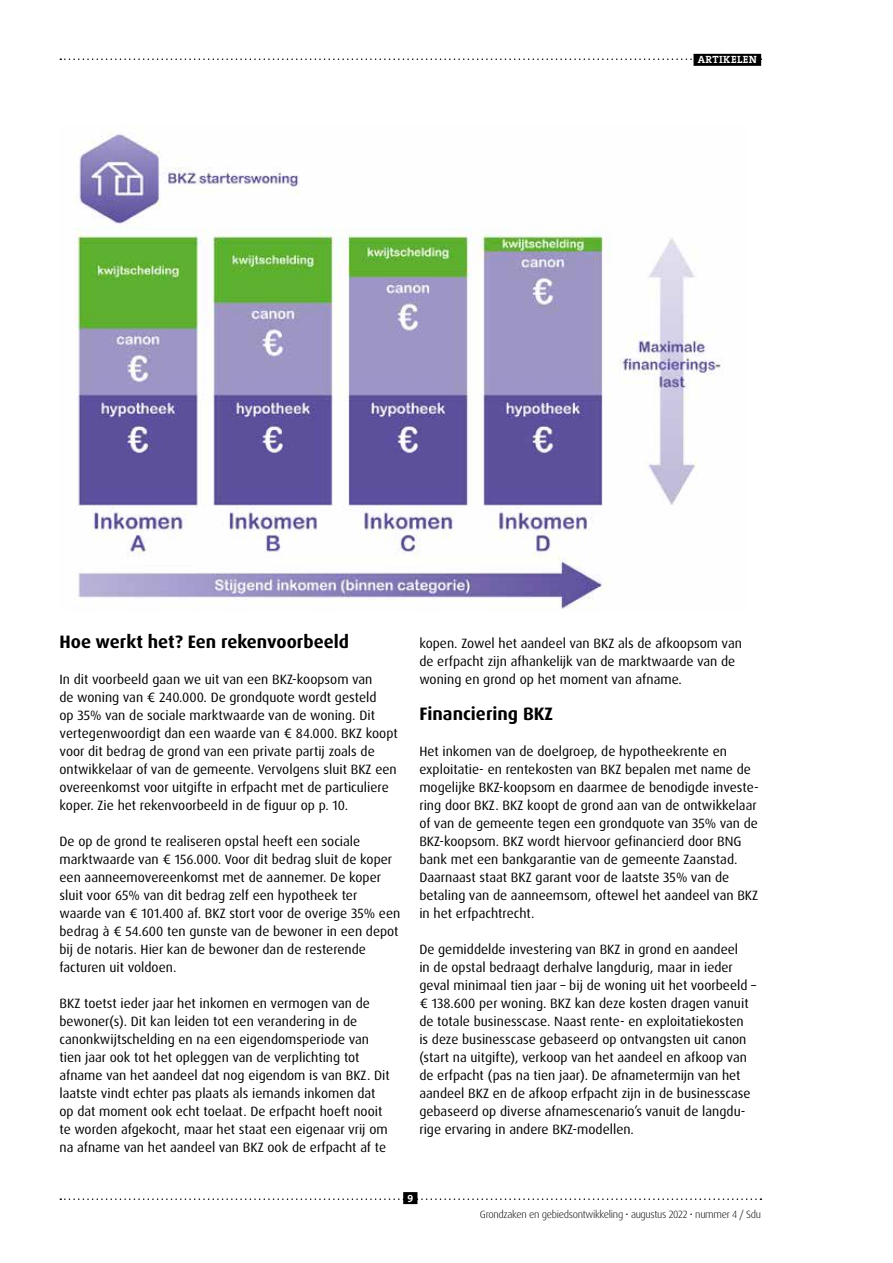
<style>
.page{position:relative;width:893px;height:1263px;background:#fff}
.page>*{position:absolute;margin:0;border:0;box-sizing:border-box;transform-origin:0 0}
.t1{font:700 18px "Dax OT";color:#000}
.t2{font:13.5px/18px "Dax OT";color:#000}
.t3{font:300 10.5px "Dax OT";letter-spacing:-.03em;color:#000}
.t4{font:700 10.5px "The Serif B W7";letter-spacing:.045em;color:#fff}
</style>
<div class="page">
<img style="left:74px;top:130px;width:647px;height:479px">
<svg style="left:60px;top:1198px;width:701px;height:2px"></svg>
<div style="left:403px;top:1192px;width:14px;height:12px;background:#000"></div>
<svg style="left:60px;top:58px;width:632px;height:2px"></svg>
<div style="left:693px;top:54px;width:68px;height:12px;background:#000"></div>
<p class="t4" style="left:698px;top:53px;width:61px">ARTIKELEN</p>
<h1 class="t1" style="left:60px;top:630px;width:291px">Hoe werkt het? Een rekenvoorbeeld</h1>
<p class="t2" style="left:60px;top:670px;width:340px">In dit voorbeeld gaan we uit van een BKZ-koopsom van<br>de woning van € 240.000. De grondquote wordt gesteld<br>op 35% van de sociale marktwaarde van de woning. Dit vertegenwoordigt dan een waarde van € 84.000. BKZ koopt voor dit bedrag de grond van een private partij zoals de ontwikkelaar of van de gemeente. Vervolgens sluit BKZ een overeenkomst voor uitgifte in erfpacht met de particuliere koper. Zie het rekenvoorbeeld in de figuur op p. 10.</p>
<p class="t2" style="left:60px;top:832px;width:342px">De op de grond te realiseren opstal heeft een sociale marktwaarde van € 156.000. Voor dit bedrag sluit de koper een aanneemovereenkomst met de aannemer. De koper sluit voor 65% van dit bedrag zelf een hypotheek ter waarde van € 101.400 af. BKZ stort voor de overige 35% een bedrag à € 54.600 ten gunste van de bewoner in een depot bij de notaris. Hier kan de bewoner dan de resterende facturen uit voldoen.</p>
<p class="t2" style="left:60px;top:994px;width:332px">BKZ toetst ieder jaar het inkomen en vermogen van de bewoner(s). Dit kan leiden tot een verandering in de canonkwijtschelding en na een eigendomsperiode van tien jaar ook tot het opleggen van de verplichting tot afname van het aandeel dat nog eigendom is van BKZ. Dit laatste vindt echter pas plaats als iemands inkomen dat op dat moment ook echt toelaat. De erfpacht hoeft nooit te worden afgekocht, maar het staat een eigenaar vrij om na afname van het aandeel van BKZ ook de erfpacht af te</p>
<p class="t2" style="left:419px;top:634px;width:324px">kopen. Zowel het aandeel van BKZ als de afkoopsom van de erfpacht zijn afhankelijk van de marktwaarde van de woning en grond op het moment van afname.</p>
<h1 class="t1" style="left:419px;top:702px;width:135px">Financiering BKZ</h1>
<p class="t2" style="left:419px;top:742px;width:341px">Het inkomen van de doelgroep, de hypotheekrente en exploitatie- en rentekosten van BKZ bepalen met name de mogelijke BKZ-koopsom en daarmee de benodigde investe&shy;ring door BKZ. BKZ koopt de grond aan van de ontwikkelaar of van de gemeente tegen een grondquote van 35% van de BKZ-koopsom. BKZ wordt hiervoor gefinancierd door BNG bank met een bankgarantie van de gemeente Zaanstad.<br>Daarnaast staat BKZ garant voor de laatste 35% van de betaling van de aanneemsom, oftewel het aandeel van BKZ in het erfpachtrecht.</p>
<p class="t2" style="left:419px;top:940px;width:338px">De gemiddelde investering van BKZ in grond en aandeel<br>in de opstal bedraagt derhalve langdurig, maar in ieder geval minimaal tien jaar – bij de woning uit het voorbeeld – € 138.600 per woning. BKZ kan deze kosten dragen vanuit de totale businesscase. Naast rente- en exploitatiekosten<br>is deze businesscase gebaseerd op ontvangsten uit canon (start na uitgifte), verkoop van het aandeel en afkoop van de erfpacht (pas na tien jaar). De afnametermijn van het aandeel BKZ en de afkoop erfpacht zijn in de businesscase gebaseerd op diverse afnamescenario’s vanuit de langdu&shy;rige ervaring in andere BKZ-modellen.</p>
<p class="t4" style="left:407px;top:1191px;width:7px">9</p>
<p class="t3" style="left:480px;top:1207px;width:283px">Grondzaken en gebiedsontwikkeling • augustus 2022 • nummer 4 / Sdu</p>
</div>
